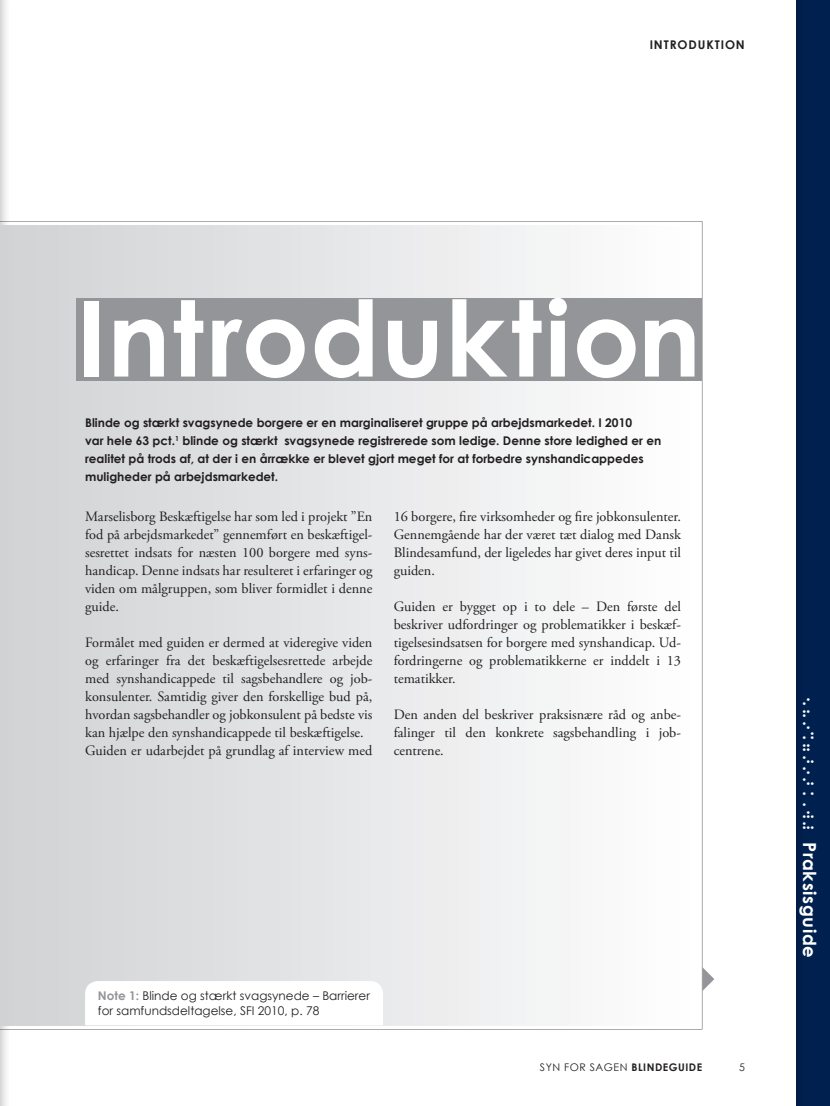
<style>
.page{position:relative;width:830px;height:1106px;background:#fff}
.page>*{position:absolute;margin:0;border:0;box-sizing:border-box;transform-origin:0 0}
.t1{font:700 105px "Century Gothic";letter-spacing:.01em;color:#fff}
.t2{font:700 18px "Century Gothic";letter-spacing:.03em;color:#fff}
.t3{font:15px "Braille";letter-spacing:.035em;color:#fff}
.t4{font:14.25px/18px "Adobe Garamond Pro";color:#231f20;text-align:justify}
.t5{font:700 12px/18px "Century Gothic";color:#231f20}
.t6{font:12px/15px "Century Gothic";color:#231f20}
.t7{font:700 12px "Century Gothic";letter-spacing:.075em;color:#231f20}
.t8{font:10.5px "Century Gothic";letter-spacing:.05em;color:#231f20}
.s1{font-weight:700;color:#939598}
.s2{font-weight:700}
</style>
<div class="page">
<div style="left:757px;top:0;width:72px;height:1106px;background:#00214f"></div>
<img style="left:795px;top:0;width:1px;height:1106px">
<div style="left:0;top:0;width:787px;height:1106px;background:#fff"></div>
<svg style="left:702px;top:967px;width:12px;height:24px"></svg>
<div style="left:9px;top:225px;width:688px;height:800px;background:linear-gradient(to right,#d1d2d5,#fefefe)"></div>
<div style="left:0;top:225px;width:9px;height:800px;background:#d1d2d4"></div>
<div style="left:77px;top:298px;width:625px;height:83px;background:#939598"></div>
<svg style="left:85px;top:981px;width:298px;height:44px"></svg>
<div style="left:778px;top:0;width:17px;height:1106px;background:#fff"></div>
<p class="t7" style="left:649px;top:37px;width:97px">INTRODUKTION</p>
<h1 class="t1" style="left:77px;top:271px;width:625px">Introduktion</h1>
<p class="t5" style="left:85px;top:413px;width:577px">Blinde og stærkt svagsynede borgere er en marginaliseret gruppe på arbejdsmarkedet. I 2010<br>var hele 63 pct.<sup>1</sup> blinde og stærkt svagsynede registrerede som ledige. Denne store ledighed er en realitet på trods af, at der i en årrække er blevet gjort meget for at forbedre synshandicappedes muligheder på arbejdsmarkedet.</p>
<p class="t4" style="left:85px;top:508px;width:289px">Marselisborg Beskæftigelse har som led i projekt ”En fod på arbejdsmarkedet” gennemført en beskæftigel&shy;sesrettet indsats for næsten 100 borgere med syns&shy;handicap. Denne indsats har resulteret i erfaringer og viden om målgruppen, som bliver formidlet i denne guide.</p>
<p class="t4" style="left:85px;top:634px;width:289px;text-align:left">Formålet med guiden er dermed at videregive viden og erfaringer fra det beskæftigelsesrettede arbejde med synshandicappede til sagsbehandlere og job&shy;konsulenter. Samtidig giver den forskellige bud på, hvordan sagsbehandler og jobkonsulent på bedste vis kan hjælpe den synshandicappede til beskæftigelse.<br>Guiden er udarbejdet på grundlag af interview med</p>
<p class="t4" style="left:393px;top:508px;width:289px">16 borgere, fire virksomheder og fire jobkonsulenter.<br>Gennemgående har der været tæt dialog med Dansk Blindesamfund, der ligeledes har givet deres input til guiden.</p>
<p class="t4" style="left:393px;top:598px;width:289px">Guiden er bygget op i to dele – Den første del beskriver udfordringer og problematikker i beskæf&shy;tigelsesindsatsen for borgere med synshandicap. Ud&shy;fordringerne og problematikkerne er inddelt i 13 tematikker.</p>
<p class="t4" style="left:393px;top:706px;width:289px">Den anden del beskriver praksisnære råd og anbe&shy;falinger til den konkrete sagsbehandling i job&shy;centrene.</p>
<p class="t6" style="left:98px;top:988px;width:273px"><span class="s1">Note 1:</span> Blinde og stærkt svagsynede – Barrierer for samfundsdeltagelse, SFI 2010, p. 78</p>
<p class="t8" style="left:539px;top:1060px;width:164px">SYN FOR SAGEN <span class="s2">BLINDEGUIDE</span></p>
<p class="t8" style="left:738px;top:1060px;width:7px">5</p>
<p class="t3" style="left:799px;top:831px;width:136px;rotate:-90deg">Praksisguide</p>
<p class="t2" style="left:820px;top:842px;width:117px;rotate:90deg">Praksisguide</p>
</div>
